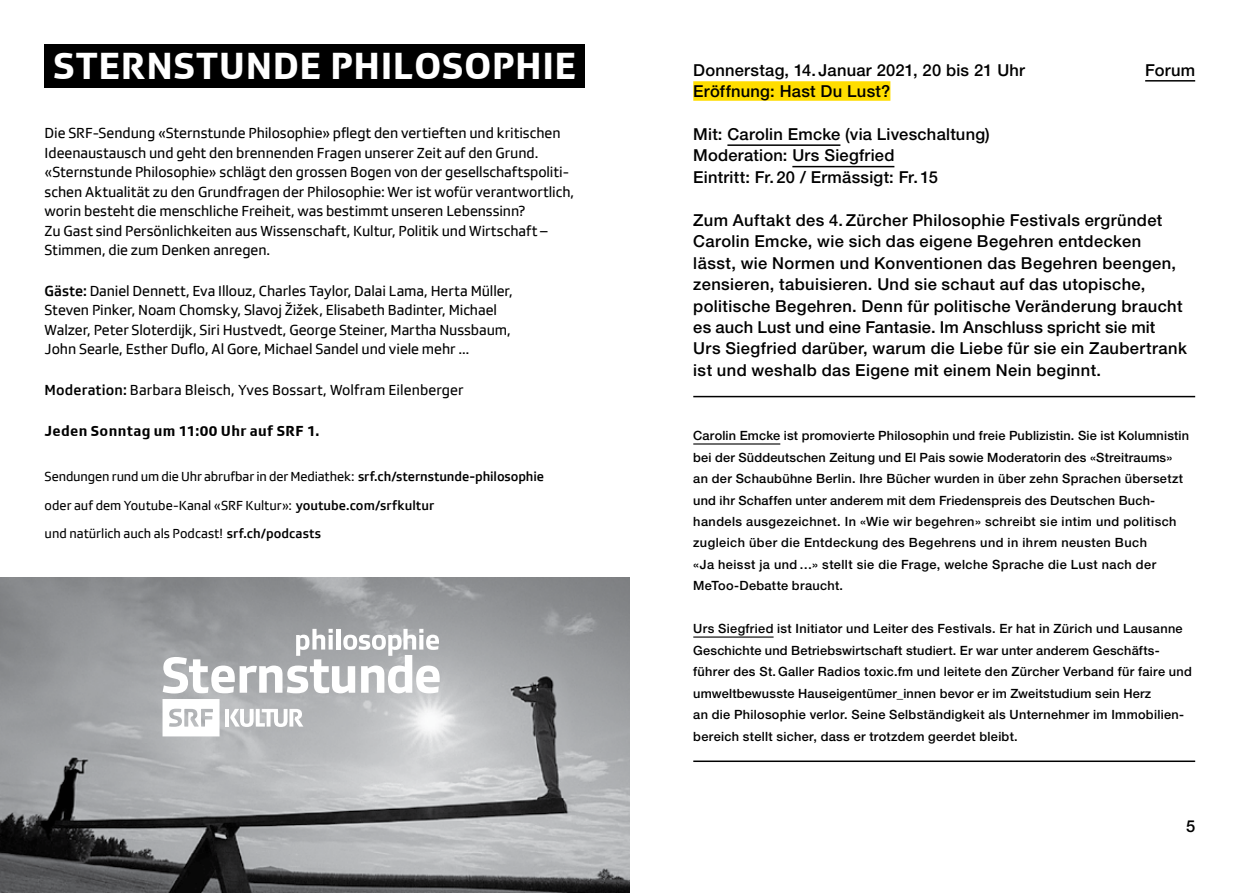
<style>
.page{position:relative;width:1259px;height:893px;background:#fff}
.page>*{position:absolute;margin:0;border:0;box-sizing:border-box;transform-origin:0 0}
.t1{font:700 39px "SRGSSR Type";letter-spacing:.015em;color:#fff}
.t2{font:500 16.5px/21.5px "Helvetica Neue LT Std";letter-spacing:.02em;color:#000}
.t3{font:15px/19.5px "SRGSSR Type";letter-spacing:-.005em;color:#000}
.t4{font:700 15px "SRGSSR Type";letter-spacing:.02em;color:#000}
.t5{font:13.5px/28.8px "SRGSSR Type";letter-spacing:-.005em;color:#000}
.t6{font:500 12.75px/21.5px "Helvetica Neue LT Std";letter-spacing:.02em;color:#000}
.s1{font-weight:500}
</style>
<div class="page">
<img style="left:0;top:578px;width:629px;height:315px">
<svg style="left:230px;top:709px;width:73px;height:18px"></svg>
<hr style="left:225px;top:709px;width:4px;height:18px;background:#fff">
<svg style="left:162px;top:699px;width:57px;height:37px"></svg>
<svg style="left:163px;top:629px;width:277px;height:64px"></svg>
<div style="left:45px;top:45px;width:540px;height:43px;background:#000"></div>
<hr style="left:1145px;top:80px;width:50px;height:2px;background:#000">
<div style="left:693px;top:81px;width:197px;height:20px;background:#fd0"></div>
<hr style="left:727px;top:144px;width:113px;height:2px;background:#000">
<hr style="left:792px;top:166px;width:102px;height:1px;background:#000">
<hr style="left:693px;top:443px;width:87px;height:2px;background:#000">
<hr style="left:693px;top:636px;width:80px;height:2px;background:#000">
<hr style="left:693px;top:396px;width:502px;height:1px;background:#000">
<hr style="left:693px;top:760px;width:502px;height:2px;background:#000">
<h1 class="t1" style="left:53px;top:43px;width:524px">STERNSTUNDE PHILOSOPHIE</h1>
<p class="t3" style="left:45px;top:123px;width:531px">Die SRF-Sendung «Sternstunde Philosophie» pflegt den vertieften und kritischen Ideenaustausch und geht den brennenden Fragen unserer Zeit auf den Grund. «Sternstunde Philosophie» schlägt den grossen Bogen von der gesellschaftspoliti&shy;schen Aktualität zu den Grundfragen der Philosophie: Wer ist wofür verantwortlich, worin besteht die menschliche Freiheit, was bestimmt unseren Lebenssinn?<br>Zu Gast sind Persönlichkeiten aus Wissenschaft, Kultur, Politik und Wirtschaft – Stimmen, die zum Denken anregen.</p>
<p class="t3" style="left:45px;top:281px;width:469px"><span class="s1">Gäste:</span> Daniel Dennett, Eva Illouz, Charles Taylor, Dalai Lama, Herta Müller, Steven Pinker, Noam Chomsky, Slavoj Žižek, Elisabeth Badinter, Michael Walzer, Peter Sloterdijk, Siri Hustvedt, George Steiner, Martha Nussbaum, John Searle, Esther Duflo, Al Gore, Michael Sandel und viele mehr …</p>
<p class="t3" style="left:45px;top:380px;width:420px"><span class="s1">Moderation:</span> Barbara Bleisch, Yves Bossart, Wolfram Eilenberger</p>
<p class="t4" style="left:45px;top:422px;width:276px">Jeden Sonntag um 11:00 Uhr auf SRF 1.</p>
<p class="t5" style="left:45px;top:462px;width:501px">Sendungen rund um die Uhr abrufbar in der Mediathek: <span class="s1">srf.ch/sternstunde-philosophie </span>oder auf dem Youtube-Kanal «SRF Kultur»: <span class="s1">youtube.com/srfkultur<br></span>und natürlich auch als Podcast! <span class="s1">srf.ch/podcasts</span></p>
<p class="t2" style="left:693px;top:59px;width:333px">Donnerstag, 14. Januar 2021, 20 bis 21 Uhr</p>
<p class="t2" style="left:1145px;top:59px;width:51px">Forum</p>
<p class="t2" style="left:693px;top:80px;width:199px">Eröffnung: Hast Du Lust?</p>
<p class="t2" style="left:693px;top:123px;width:298px">Mit: Carolin Emcke (via Liveschaltung)<br>Moderation: Urs Siegfried<br>Eintritt: Fr. 20 / Ermässigt: Fr. 15</p>
<p class="t2" style="left:693px;top:209px;width:495px">Zum Auftakt des 4. Zürcher Philosophie Festivals ergründet Carolin Emcke, wie sich das eigene Begehren entdecken lässt, wie Normen und Konventionen das Begehren beengen, zensieren, tabuisieren. Und sie schaut auf das utopische, politische Begehren. Denn für politische Veränderung braucht es auch Lust und eine Fantasie. Im Anschluss spricht sie mit Urs Siegfried darüber, warum die Liebe für sie ein Zaubertrank ist und weshalb das Eigene mit einem Nein beginnt.</p>
<p class="t6" style="left:693px;top:425px;width:497px">Carolin Emcke ist promovierte Philosophin und freie Publizistin. Sie ist Kolumnistin bei der Süddeutschen Zeitung und El Pais sowie Moderatorin des «Streitraums» an der Schaubühne Berlin. Ihre Bücher wurden in über zehn Sprachen übersetzt und ihr Schaffen unter anderem mit dem Friedenspreis des Deutschen Buch&shy;handels ausgezeichnet. In «Wie wir begehren» schreibt sie intim und politisch zugleich über die Entdeckung des Begehrens und in ihrem neusten Buch<br>«Ja heisst ja und…» stellt sie die Frage, welche Sprache die Lust nach der MeToo-Debatte braucht.</p>
<p class="t6" style="left:693px;top:618px;width:500px">Urs Siegfried ist Initiator und Leiter des Festivals. Er hat in Zürich und Lausanne Geschichte und Betriebswirtschaft studiert. Er war unter anderem Geschäfts&shy;führer des St.Galler Radios toxic.fm und leitete den Zürcher Verband für faire und umweltbewusste Hauseigentümer_innen bevor er im Zweitstudium sein Herz<br>an die Philosophie verlor. Seine Selbständigkeit als Unternehmer im Immobilien&shy;bereich stellt sicher, dass er trotzdem geerdet bleibt.</p>
<p class="t2" style="left:1186px;top:815px;width:11px">5</p>
</div>
